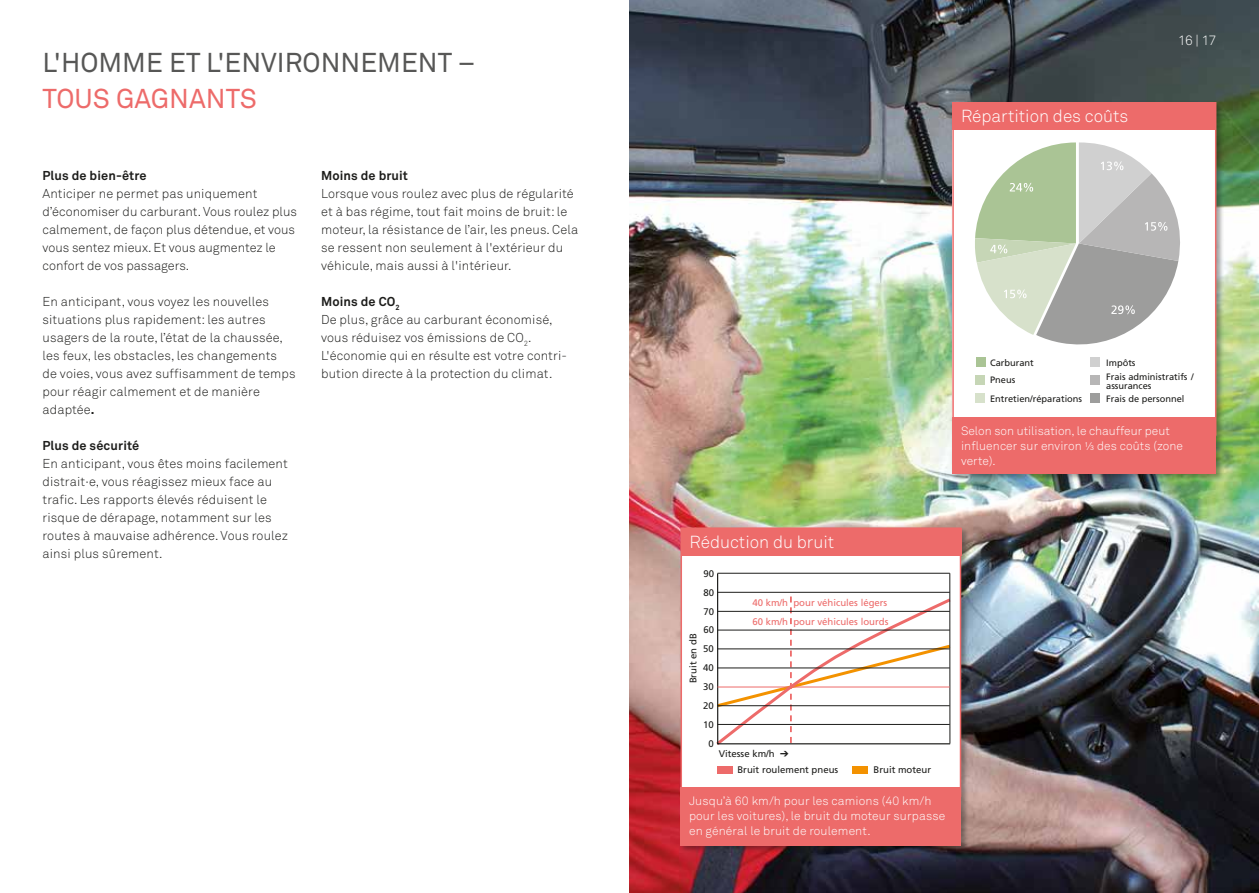
<style>
.page{position:relative;width:1259px;height:893px;background:#fff}
.page>*{position:absolute;margin:0;border:0;box-sizing:border-box;transform-origin:0 0}
.t1{font:27px "Akkurat Std";color:#575756}
.t2{font:27px "Akkurat Std";color:#ed6b6a}
.t3{font:300 17.25px "Akkurat Std";color:#fff}
.t4{font:300 13.5px "Akkurat Std";color:#fff}
.t5{font:300 12.75px/18px "Akkurat Std";letter-spacing:.01em;color:#1d1d1b}
.t6{font:700 12.75px "Akkurat Std";letter-spacing:.01em;color:#1d1d1b}
.t7{font:300 12px/15px "Akkurat Std";letter-spacing:.01em;color:#fff}
.t8{font:9.6px/19px "Frutiger";color:#1d1d1b;text-align:center}
.t9{font:9.6px/19.2px "Frutiger";color:#ed6b6a}
.t10{font:9.3px/9.1px "Frutiger";color:#1d1d1b}
.s1{font-weight:700}
.s2{font-family:"Corporate S"}
</style>
<div class="page">
<img style="left:629px;top:0;width:630px;height:893px">
<div style="left:950px;top:100px;width:274px;height:381px;background:#1d1d1b;opacity:.4"></div>
<div style="left:952px;top:110px;width:264px;height:326px;background:#fff"></div>
<div style="left:952px;top:102px;width:264px;height:28px;background:#ed6b6a"></div>
<div style="left:952px;top:102px;width:264px;height:334px;border:2px solid #ed6b6a"></div>
<div style="left:1090px;top:357px;width:9px;height:10px;background:#d0d0d0"></div>
<div style="left:1090px;top:375px;width:9px;height:10px;background:#b7b6b6"></div>
<div style="left:1090px;top:393px;width:9px;height:10px;background:#9d9d9c"></div>
<div style="left:975px;top:358px;width:10px;height:9px;background:#aac495"></div>
<div style="left:975px;top:375px;width:10px;height:10px;background:#c6d6b6"></div>
<div style="left:975px;top:393px;width:10px;height:10px;background:#d7e1cb"></div>
<svg style="left:975px;top:142px;width:205px;height:203px"></svg>
<div style="left:952px;top:417px;width:264px;height:57px;background:#ed6b6a"></div>
<div style="left:679px;top:526px;width:290px;height:327px;background:#1d1d1b;opacity:.4"></div>
<div style="left:681px;top:536px;width:279px;height:273px;background:#fff"></div>
<div style="left:681px;top:528px;width:281px;height:28px;background:#ed6b6a"></div>
<div style="left:680px;top:527px;width:281px;height:270px;border:2px solid #ed6b6a"></div>
<svg style="left:716px;top:595px;width:234px;height:150px"></svg>
<hr style="left:949px;top:573px;width:1px;height:170px;background:#1d1d1b">
<hr style="left:717px;top:573px;width:1px;height:171px;background:#1d1d1b">
<hr style="left:717px;top:743px;width:233px;height:1px;background:#1d1d1b">
<hr style="left:717px;top:649px;width:232px;height:1px;background:#1d1d1b">
<hr style="left:717px;top:668px;width:232px;height:1px;background:#1d1d1b">
<hr style="left:717px;top:687px;width:232px;height:1px;background:#ed6b6a">
<hr style="left:717px;top:705px;width:232px;height:1px;background:#1d1d1b">
<hr style="left:717px;top:724px;width:232px;height:1px;background:#1d1d1b">
<div style="left:717px;top:766px;width:16px;height:7px;background:#ed6b6a"></div>
<div style="left:852px;top:766px;width:16px;height:7px;background:#f39200"></div>
<hr style="left:717px;top:573px;width:233px;height:1px;background:#1d1d1b">
<hr style="left:717px;top:592px;width:233px;height:1px;background:#1d1d1b">
<hr style="left:717px;top:611px;width:233px;height:1px;background:#1d1d1b">
<hr style="left:717px;top:630px;width:233px;height:1px;background:#1d1d1b">
<div style="left:680px;top:787px;width:281px;height:59px;background:#ed6b6a"></div>
<h1 class="t1" style="left:43px;top:47px;width:434px">L'HOMME ET L'ENVIRONNEMENT –</h1>
<h1 class="t2" style="left:43px;top:83px;width:216px">TOUS GAGNANTS</h1>
<p class="t6" style="left:43px;top:168px;width:106px">Plus de bien-être</p>
<p class="t5" style="left:43px;top:185px;width:256px">Anticiper ne permet pas uniquement d’économiser du carburant. Vous roulez plus calmement, de façon plus détendue, et vous vous sentez mieux. Et vous augmentez le confort de vos passagers.</p>
<p class="t5" style="left:43px;top:293px;width:255px">En anticipant, vous voyez les nouvelles situations plus rapidement: les autres usagers de la route, l’état de la chaussée, les feux, les obstacles, les changements<br>de voies, vous avez suffisamment de temps pour réagir calmement et de manière adaptée<span class="s1">.</span></p>
<p class="t6" style="left:43px;top:438px;width:98px">Plus de sécurité</p>
<p class="t5" style="left:43px;top:455px;width:247px">En anticipant, vous êtes moins facilement distrait·e, vous réagissez mieux face au trafic. Les rapports élevés réduisent le risque de dérapage, notamment sur les routes à mauvaise adhérence. Vous roulez ainsi plus sûrement.</p>
<p class="t6" style="left:321px;top:168px;width:88px">Moins de bruit</p>
<p class="t5" style="left:321px;top:185px;width:258px">Lorsque vous roulez avec plus de régularité et à bas régime, tout fait moins de bruit: le moteur, la résistance de l’air, les pneus. Cela se ressent non seulement à l'extérieur du véhicule, mais aussi à l'intérieur.</p>
<p class="t5" style="left:321px;top:293px;width:247px"><span class="s1">Moins de CO</span><sub>2<br></sub>De plus, grâce au carburant économisé, vous réduisez vos émissions de CO<sub>2</sub>.<br>L'économie qui en résulte est votre contri&shy;bution directe à la protection du climat.</p>
<h2 class="t3" style="left:961px;top:106px;width:169px">Répartition des coûts</h2>
<p class="t4" style="left:1178px;top:32px;width:40px">16 | 17</p>
<p class="t10" style="left:990px;top:358px;width:45px">Carburant</p>
<p class="t10" style="left:1106px;top:358px;width:31px">Impôts</p>
<p class="t10" style="left:1106px;top:394px;width:80px">Frais de personnel</p>
<p class="t10" style="left:1106px;top:372px;width:89px">Frais administratifs / assurances</p>
<p class="t10" style="left:990px;top:371px;width:94px;line-height:18.6px">Pneus<br>Entretien/réparations</p>
<p class="t7" style="left:961px;top:423px;width:223px">Selon son utilisation, le chauffeur peut influencer sur environ <span class="s2">1/3</span> des coûts (zone verte).</p>
<h2 class="t3" style="left:689px;top:532px;width:146px">Réduction du bruit</h2>
<p class="t8" style="left:703px;top:564px;width:12px;text-align:justify">90<br>80<br>70<br>60</p>
<p class="t8" style="left:683px;top:683px;width:52px;rotate:-90deg">Bruit en dB</p>
<p class="t8" style="left:703px;top:639px;width:12px">50<br>40<br>30<br>20<br>10<br>0</p>
<p class="t9" style="left:752px;top:593px;width:138px">40 km/h pour véhicules légers<br>60 km/h pour véhicules lourds</p>
<p class="t8" style="left:719px;top:744px;width:71px">Vitesse km/h ➔</p>
<p class="t8" style="left:737px;top:760px;width:102px">Bruit roulement pneus</p>
<p class="t8" style="left:873px;top:760px;width:59px">Bruit moteur</p>
<p class="t7" style="left:689px;top:794px;width:258px">Jusqu’à 60 km/h pour les camions (40 km/h pour les voitures), le bruit du moteur surpasse en général le bruit de roulement.</p>
</div>
